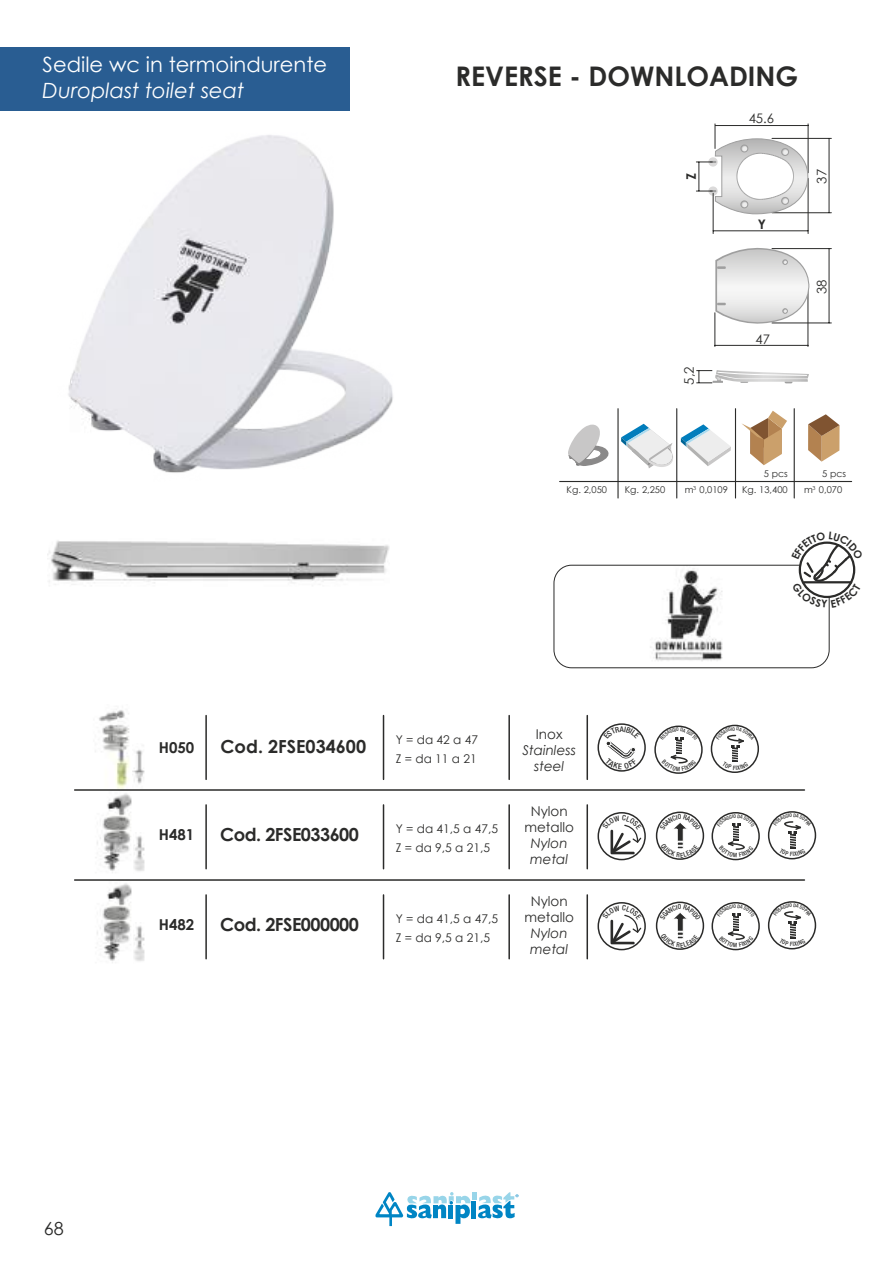
<style>
.page{position:relative;width:894px;height:1264px;background:#fff}
.page>*{position:absolute;margin:0;border:0;box-sizing:border-box;transform-origin:0 0}
.t1{font:700 27px "Century Gothic";color:#2b2b2a}
.t2{font:21px "Century Gothic";color:#fff}
.t3{font:italic 21px "Century Gothic";color:#fff}
.t4{font:700 18px "Century Gothic";letter-spacing:-.025em;color:#2b2b2a}
.t5{font:700 18px "Century Gothic";color:#2b2b2a}
.t6{font:18px "Century Gothic";color:#2b2b2a}
.t7{font:700 15px "Century Gothic";color:#2b2b2a}
.t8{font:italic 13.5px/16.2px "Century Gothic";color:#2b2b2a}
.t9{font:13.5px/16.2px "Century Gothic";color:#2b2b2a;text-align:center}
.t10{font:13.2px "Century Gothic";color:#2b2b2a}
.t11{font:700 13.2px "Century Gothic";color:#2b2b2a}
.t12{font:12px/18.9px "Century Gothic";color:#2b2b2a}
.t13{font:9.3px "Century Gothic";color:#2b2b2a}
.t14{font:5.4px "Century Gothic";color:#2b2b2a}
</style>
<div class="page">
<img style="left:81px;top:710px;width:67px;height:81px">
<img style="left:133px;top:743px;width:13px;height:45px">
<img style="left:83px;top:790px;width:64px;height:83px">
<img style="left:133px;top:832px;width:12px;height:40px">
<img style="left:47px;top:540px;width:342px;height:45px">
<svg style="left:375px;top:1192px;width:143px;height:33px"></svg>
<img style="left:68px;top:135px;width:325px;height:338px">
<div style="left:0;top:48px;width:350px;height:63px;background:#295d92"></div>
<svg style="left:742px;top:410px;width:44px;height:55px"></svg>
<svg style="left:808px;top:414px;width:31px;height:47px"></svg>
<svg style="left:680px;top:424px;width:50px;height:42px"></svg>
<svg style="left:621px;top:423px;width:51px;height:45px"></svg>
<svg style="left:568px;top:424px;width:40px;height:42px"></svg>
<hr style="left:617px;top:408px;width:1px;height:90px;background:#2b2b2a">
<hr style="left:676px;top:408px;width:1px;height:90px;background:#2b2b2a">
<hr style="left:734px;top:408px;width:1px;height:90px;background:#2b2b2a">
<hr style="left:793px;top:408px;width:1px;height:90px;background:#2b2b2a">
<hr style="left:559px;top:481px;width:292px;height:1px;background:#2b2b2a">
<hr style="left:714px;top:345px;width:93px;height:1px;background:#2b2b2a">
<hr style="left:714px;top:313px;width:1px;height:33px;background:#2b2b2a">
<hr style="left:807px;top:287px;width:1px;height:59px;background:#2b2b2a">
<hr style="left:828px;top:138px;width:1px;height:75px;background:#2b2b2a">
<hr style="left:771px;top:212px;width:60px;height:1px;background:#2b2b2a">
<hr style="left:771px;top:138px;width:60px;height:1px;background:#2b2b2a">
<hr style="left:712px;top:230px;width:95px;height:1px;background:#2b2b2a">
<hr style="left:712px;top:193px;width:1px;height:40px;background:#2b2b2a">
<hr style="left:807px;top:178px;width:1px;height:55px;background:#2b2b2a">
<hr style="left:828px;top:248px;width:1px;height:75px;background:#2b2b2a">
<hr style="left:771px;top:322px;width:60px;height:1px;background:#2b2b2a">
<hr style="left:771px;top:248px;width:60px;height:1px;background:#2b2b2a">
<svg style="left:696px;top:124px;width:114px;height:91px"></svg>
<div style="left:740px;top:201px;width:7px;height:7px;border:1px solid #9f9f9f;border-radius:50%"></div>
<svg style="left:715px;top:248px;width:94px;height:75px"></svg>
<svg style="left:696px;top:370px;width:112px;height:13px"></svg>
<hr style="left:75px;top:789px;width:729px;height:1px;background:#2b2b2a">
<hr style="left:205px;top:715px;width:2px;height:64px;background:#2b2b2a">
<hr style="left:382px;top:715px;width:2px;height:64px;background:#2b2b2a">
<hr style="left:508px;top:715px;width:1px;height:64px;background:#2b2b2a">
<hr style="left:586px;top:715px;width:1px;height:64px;background:#2b2b2a">
<hr style="left:205px;top:804px;width:2px;height:64px;background:#2b2b2a">
<hr style="left:382px;top:804px;width:2px;height:64px;background:#2b2b2a">
<hr style="left:508px;top:804px;width:1px;height:64px;background:#2b2b2a">
<hr style="left:586px;top:804px;width:1px;height:64px;background:#2b2b2a">
<div style="left:597px;top:723px;width:48px;height:48px;border:2px solid #2b2b2a;border-radius:50%"></div>
<div style="left:654px;top:725px;width:48px;height:48px;border:2px solid #2b2b2a;border-radius:50%"></div>
<div style="left:710px;top:724px;width:48px;height:48px;border:2px solid #2b2b2a;border-radius:50%"></div>
<div style="left:655px;top:811px;width:48px;height:48px;border:2px solid #2b2b2a;border-radius:50%"></div>
<div style="left:597px;top:811px;width:48px;height:49px;border:2px solid #2b2b2a;border-radius:50%"></div>
<hr style="left:610px;top:851px;width:24px;height:3px;background:#2b2b2a">
<div style="left:711px;top:811px;width:48px;height:49px;border:2px solid #2b2b2a;border-radius:50%"></div>
<div style="left:767px;top:811px;width:48px;height:48px;border:2px solid #2b2b2a;border-radius:50%"></div>
<img style="left:83px;top:880px;width:64px;height:83px">
<img style="left:133px;top:922px;width:12px;height:40px">
<hr style="left:75px;top:879px;width:729px;height:1px;background:#2b2b2a">
<hr style="left:205px;top:894px;width:2px;height:64px;background:#2b2b2a">
<hr style="left:382px;top:894px;width:2px;height:64px;background:#2b2b2a">
<hr style="left:508px;top:894px;width:1px;height:64px;background:#2b2b2a">
<hr style="left:586px;top:894px;width:1px;height:64px;background:#2b2b2a">
<div style="left:655px;top:901px;width:48px;height:48px;border:2px solid #2b2b2a;border-radius:50%"></div>
<div style="left:597px;top:901px;width:48px;height:49px;border:2px solid #2b2b2a;border-radius:50%"></div>
<hr style="left:610px;top:941px;width:24px;height:3px;background:#2b2b2a">
<div style="left:711px;top:901px;width:48px;height:49px;border:2px solid #2b2b2a;border-radius:50%"></div>
<div style="left:767px;top:900px;width:48px;height:49px;border:2px solid #2b2b2a;border-radius:50%"></div>
<svg style="left:603px;top:725px;width:36px;height:44px"></svg>
<svg style="left:659px;top:727px;width:38px;height:43px"></svg>
<svg style="left:715px;top:726px;width:39px;height:43px"></svg>
<svg style="left:659px;top:813px;width:41px;height:44px"></svg>
<svg style="left:602px;top:814px;width:39px;height:39px"></svg>
<svg style="left:716px;top:813px;width:38px;height:44px"></svg>
<svg style="left:772px;top:813px;width:39px;height:43px"></svg>
<svg style="left:659px;top:903px;width:41px;height:44px"></svg>
<svg style="left:602px;top:904px;width:39px;height:39px"></svg>
<svg style="left:716px;top:903px;width:38px;height:44px"></svg>
<svg style="left:772px;top:903px;width:39px;height:43px"></svg>
<svg style="left:553px;top:541px;width:303px;height:126px"></svg>
<h2 class="t2" style="left:43px;top:50px;width:286px">Sedile wc in termoindurente</h2>
<h2 class="t3" style="left:43px;top:75px;width:203px">Duroplast toilet seat</h2>
<h1 class="t1" style="left:455px;top:56px;width:344px">REVERSE - DOWNLOADING</h1>
<p class="t11" style="left:701px;top:173px;width:8px;rotate:90deg">Z</p>
<p class="t10" style="left:679px;top:384px;width:20px;rotate:-90deg">5,2</p>
<p class="t10" style="left:748px;top:109px;width:27px">45.6</p>
<p class="t11" style="left:757px;top:214px;width:10px">Y</p>
<p class="t10" style="left:755px;top:329px;width:16px">47</p>
<p class="t10" style="left:812px;top:184px;width:16px;rotate:-90deg">37</p>
<p class="t10" style="left:812px;top:294px;width:16px;rotate:-90deg">38</p>
<p class="t13" style="left:763px;top:467px;width:26px">5 pcs</p>
<p class="t13" style="left:821px;top:467px;width:26px">5 pcs</p>
<p class="t13" style="left:684px;top:483px;width:45px">m 0,0109</p>
<p class="t13" style="left:741px;top:483px;width:47px">Kg. 13,400</p>
<p class="t13" style="left:803px;top:482px;width:40px">m <sup>3</sup> 0,070</p>
<p class="t13" style="left:566px;top:483px;width:42px">Kg. 2,050</p>
<p class="t13" style="left:624px;top:483px;width:42px">Kg. 2,250</p>
<p class="t14" style="left:692px;top:484px;width:5px">3</p>
<p class="t7" style="left:159px;top:736px;width:37px">H050</p>
<h3 class="t5" style="left:220px;top:732px;width:147px">Cod. 2FSE034600</h3>
<p class="t12" style="left:395px;top:729px;width:84px">Y = da 42 a 47<br>Z = da 11 a 21</p>
<p class="t7" style="left:159px;top:823px;width:37px">H481</p>
<h3 class="t4" style="left:220px;top:820px;width:140px">Cod. 2FSE033600</h3>
<p class="t7" style="left:159px;top:913px;width:37px">H482</p>
<h3 class="t4" style="left:220px;top:910px;width:140px">Cod. 2FSE000000</h3>
<p class="t12" style="left:395px;top:818px;width:104px">Y = da 41,5 a 47,5<br>Z = da 9,5 a 21,5</p>
<p class="t12" style="left:395px;top:908px;width:104px">Y = da 41,5 a 47,5<br>Z = da 9,5 a 21,5</p>
<p class="t9" style="left:535px;top:725px;width:28px">Inox</p>
<p class="t8" style="left:522px;top:741px;width:55px;text-align:center">Stainless steel</p>
<p class="t9" style="left:524px;top:802px;width:51px">Nylon metallo</p>
<p class="t8" style="left:530px;top:834px;width:39px">Nylon metal</p>
<p class="t9" style="left:524px;top:892px;width:51px">Nylon metallo</p>
<p class="t8" style="left:530px;top:924px;width:39px">Nylon metal</p>
<h3 class="t6" style="left:44px;top:1215px;width:21px">68</h3>
</div>
